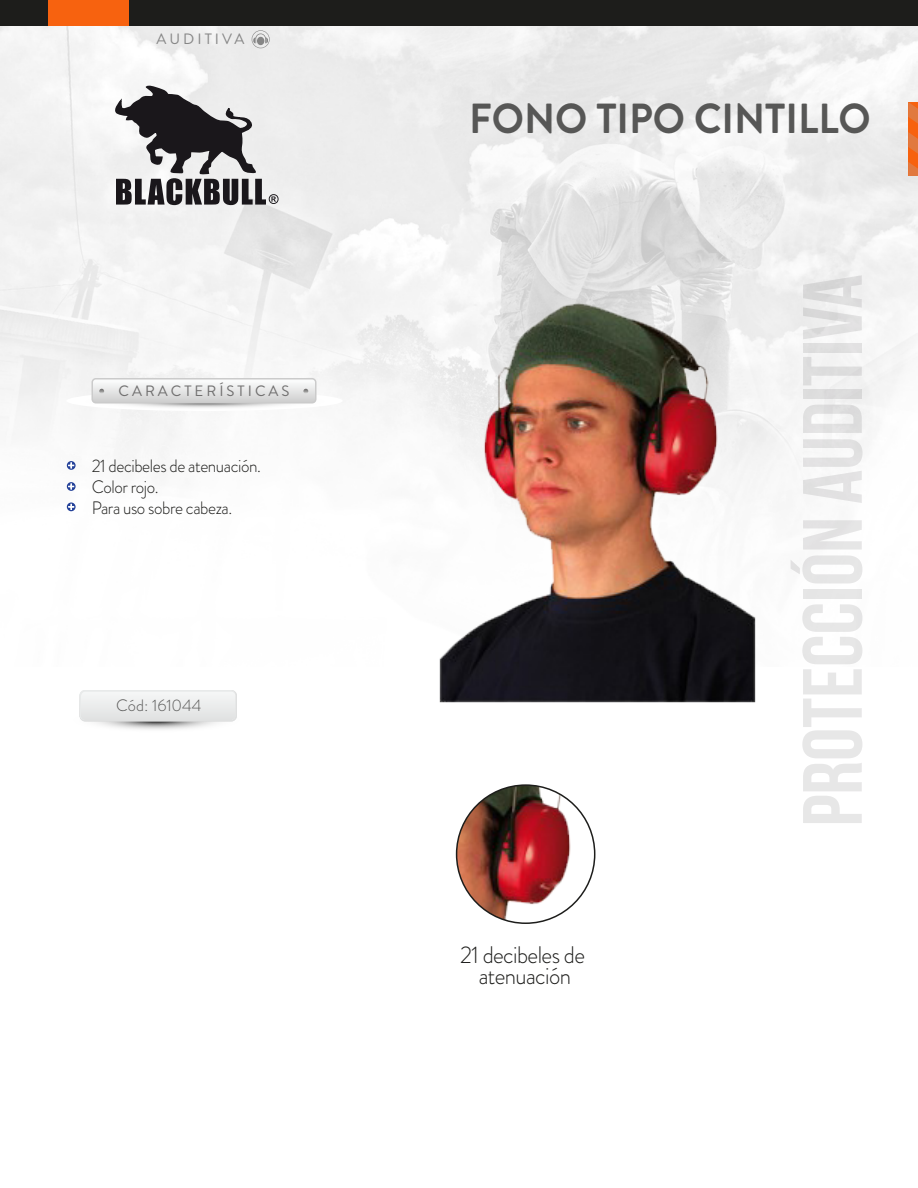
<style>
.page{position:relative;width:918px;height:1188px;background:#fff}
.page>*{position:absolute;margin:0;border:0;box-sizing:border-box;transform-origin:0 0}
.t1{font:700 84px "Bebas Neue";color:rgb(26 23 27/.1)}
.t2{font:700 42px "Brandon Grotesque";color:#575756;scale:.96 1}
.t3{font:300 24px/21px "Brandon Grotesque";letter-spacing:-.025em;color:#1d1d1b;text-align:center;scale:.95 1}
.t4{font:300 18px/21px "Brandon Grotesque";letter-spacing:-.025em;color:#1d1d1b;scale:.95 1}
.t5{font:300 16.5px "Brandon Grotesque";color:#575756}
.t6{font:15px "Brandon Grotesque";letter-spacing:.2em;color:#706f6f}
.t7{font:15px "Brandon Grotesque";letter-spacing:.2em;color:#868686}
</style>
<div class="page">
<img style="left:0;top:26px;width:918px;height:486px">
<div style="left:0;top:0;width:918px;height:26px;background:#1d1d1b"></div>
<div style="left:48px;top:0;width:81px;height:26px;background:#f7620f"></div>
<svg style="left:67px;top:461px;width:9px;height:9px"></svg>
<svg style="left:68px;top:462px;width:6px;height:6px"></svg>
<svg style="left:67px;top:482px;width:9px;height:9px"></svg>
<svg style="left:68px;top:484px;width:6px;height:5px"></svg>
<svg style="left:67px;top:503px;width:9px;height:8px"></svg>
<svg style="left:68px;top:504px;width:6px;height:6px"></svg>
<svg style="left:908px;top:102px;width:10px;height:74px"></svg>
<svg style="left:66px;top:391px;width:277px;height:20px"></svg>
<div style="left:92px;top:378px;width:224px;height:26px;border:2px solid #cbcbcb;border-radius:4px"></div>
<svg style="left:92px;top:379px;width:224px;height:24px"></svg>
<svg style="left:112px;top:85px;width:167px;height:120px"></svg>
<svg style="left:252px;top:30px;width:18px;height:18px"></svg>
<div style="left:257px;top:37px;width:7px;height:8px;background:#868686;border-radius:50%"></div>
<img style="left:376px;top:278px;width:449px;height:425px">
<img style="left:457px;top:785px;width:138px;height:138px;border-radius:69px">
<svg style="left:79px;top:690px;width:138px;height:40px"></svg>
<div style="left:80px;top:690px;width:156px;height:30px;background:#eaecec;border-radius:5px"></div>
<div style="left:80px;top:690px;width:157px;height:32px;border:2px solid #f1f3f3;border-radius:5px"></div>
<p class="t7" style="left:157px;top:29px;width:89px">AUDITIVA</p>
<p class="t6" style="left:118px;top:381px;width:173px">CARACTERÍSTICAS</p>
<p class="t4" style="left:92px;top:455px;width:180px">21 decibeles de atenuación.<br>Color rojo.<br>Para uso sobre cabeza.</p>
<p class="t5" style="left:116px;top:694px;width:87px">Cód: 161044</p>
<h2 class="t2" style="left:469px;top:90px;width:420px">FONO TIPO CINTILLO</h2>
<h3 class="t3" style="left:460px;top:945px;width:133px">21 decibeles de atenuación</h3>
<h1 class="t1" style="left:787px;top:826px;width:554px;rotate:-90deg">protección auditiva</h1>
</div>
